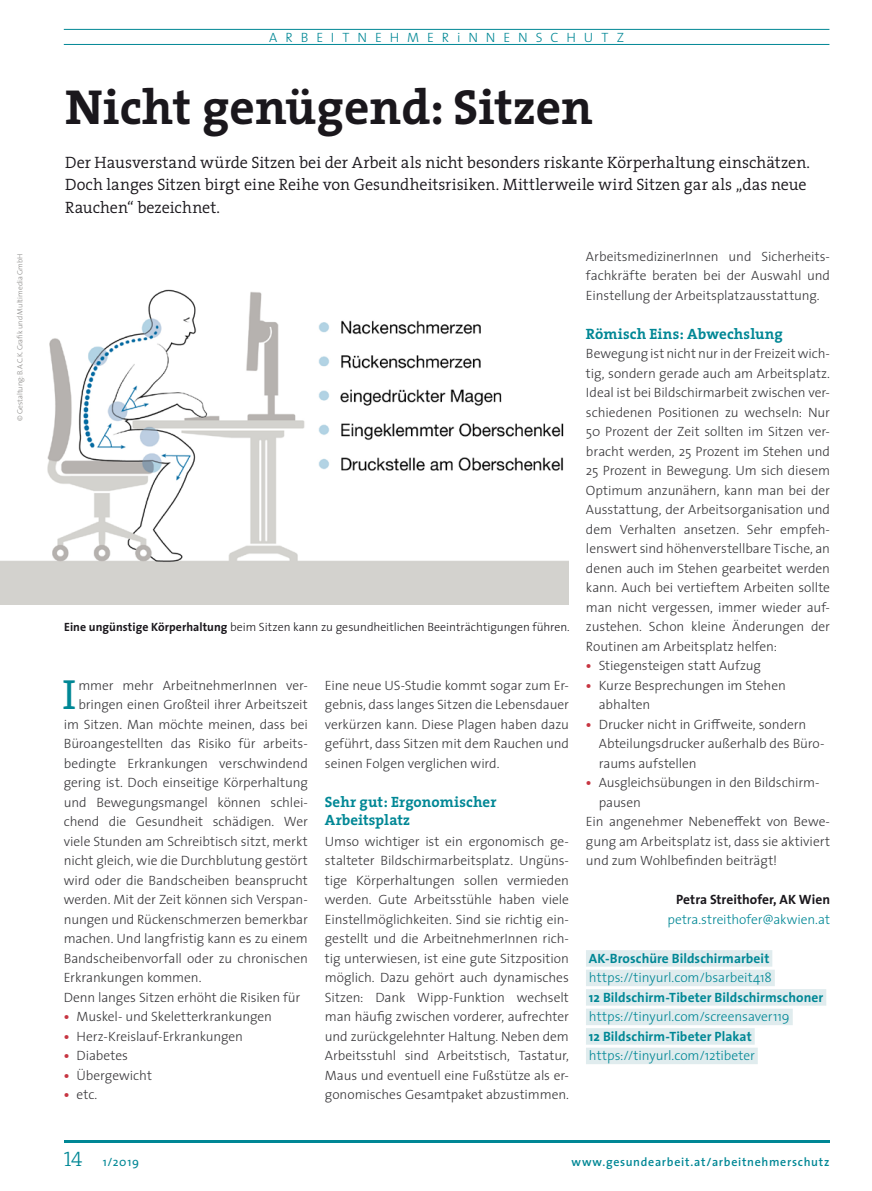
<style>
.page{position:relative;width:872px;height:1191px;background:#fff}
.page>*{position:absolute;margin:0;border:0;box-sizing:border-box;transform-origin:0 0}
.t1{font:700 49.5px "The Serif";color:#1a171c}
.t2{font:42.45px "The Serif";color:#008795}
.t3{font:300 16.5px/22.5px "The Serif";color:#1a171c}
.t4{font:700 15px/18px "The Serif";letter-spacing:.005em;color:#008795}
.t5{font:300 13.5px/19.5px "The Sans";letter-spacing:-.005em;color:#38373a;text-align:justify}
.t6{font:300 13.5px "The Sans";color:#008795}
.t7{font:700 13.5px "The Sans";letter-spacing:.005em;color:#008795}
.t8{font:300 13.5px "The Sans";letter-spacing:.59em;color:#008795}
.t9{font:700 13.5px "The Sans";color:#1a171c}
.t10{font:300 12px "The Sans";letter-spacing:-.005em;color:#1a171c}
.t11{font:600 12px "The Sans";letter-spacing:.06em;color:#008795}
.t12{font:12px "The Sans";color:#008795}
.t13{font:300 7.5px "The Sans";color:#888785}
.s1{font-weight:700}
.s2{font-weight:700;color:#c73642}
.s3{font-family:"The Serif Light Caps";font-size:21px}
</style>
<div class="page">
<hr style="left:64px;top:1140px;width:765px;height:2px;background:#008795">
<hr style="left:64px;top:29px;width:765px;height:1px;background:#008795">
<hr style="left:64px;top:44px;width:765px;height:1px;background:#008795">
<div style="left:586px;top:950px;width:186px;height:16px;background:#e0ecee"></div>
<div style="left:586px;top:969px;width:189px;height:17px;background:#e0ecee"></div>
<div style="left:586px;top:989px;width:240px;height:16px;background:#e0ecee"></div>
<div style="left:586px;top:1008px;width:206px;height:17px;background:#e0ecee"></div>
<div style="left:586px;top:1028px;width:168px;height:16px;background:#e0ecee"></div>
<div style="left:586px;top:1047px;width:171px;height:17px;background:#e0ecee"></div>
<img style="left:0;top:289px;width:569px;height:315px">
<p class="t13" style="left:14px;top:421px;width:169px;rotate:-90deg">© Gestaltung: B.A.C.K. Grafik und Multimedia GmbH</p>
<p class="t8" style="left:269px;top:26px;width:356px">ARBEITNEHMERiNNENSCHUTZ</p>
<h1 class="t1" style="left:65px;top:66px;width:529px">Nicht genügend: Sitzen</h1>
<p class="t3" style="left:65px;top:150px;width:746px">Der Hausverstand würde Sitzen bei der Arbeit als nicht besonders riskante Körperhaltung einschätzen.<br>Doch langes Sitzen birgt eine Reihe von Gesundheitsrisiken. Mittlerweile wird Sitzen gar als „das neue<br>Rauchen“ bezeichnet.</p>
<p class="t10" style="left:64px;top:617px;width:507px"><span class="s1">Eine ungünstige Körperhaltung</span> beim Sitzen kann zu gesundheitlichen Beeinträchtigungen führen.</p>
<h2 class="t2" style="left:63px;top:659px;width:15px">I</h2>
<p class="t5" style="left:78px;top:675px;width:231px">mmer mehr ArbeitnehmerInnen ver-</p>
<p class="t5" style="left:78px;top:694px;width:231px">bringen einen Großteil ihrer Arbeitszeit</p>
<p class="t5" style="left:64px;top:714px;width:246px">im Sitzen. Man möchte meinen, dass bei</p>
<p class="t5" style="left:64px;top:733px;width:245px">Büroangestellten das Risiko für arbeits-</p>
<p class="t5" style="left:64px;top:753px;width:245px">bedingte Erkrankungen verschwindend</p>
<p class="t5" style="left:64px;top:772px;width:245px">gering ist. Doch einseitige Körperhaltung</p>
<p class="t5" style="left:64px;top:792px;width:245px">und Bewegungsmangel können schlei-</p>
<p class="t5" style="left:64px;top:811px;width:245px">chend die Gesundheit schädigen. Wer</p>
<p class="t5" style="left:64px;top:831px;width:246px">viele Stunden am Schreibtisch sitzt, merkt</p>
<p class="t5" style="left:64px;top:850px;width:245px">nicht gleich, wie die Durchblutung gestört</p>
<p class="t5" style="left:64px;top:870px;width:245px">wird oder die Bandscheiben beansprucht</p>
<p class="t5" style="left:64px;top:889px;width:245px">werden. Mit der Zeit können sich Verspan-</p>
<p class="t5" style="left:64px;top:909px;width:245px">nungen und Rückenschmerzen bemerkbar</p>
<p class="t5" style="left:64px;top:928px;width:245px">machen. Und langfristig kann es zu einem</p>
<p class="t5" style="left:64px;top:948px;width:245px">Bandscheibenvorfall oder zu chronischen</p>
<p class="t5" style="left:64px;top:967px;width:139px">Erkrankungen kommen.</p>
<p class="t5" style="left:64px;top:987px;width:238px">Denn langes Sitzen erhöht die Risiken für</p>
<p class="t5" style="left:64px;top:1006px;width:210px"><span class="s2">•</span> Muskel- und Skeletterkrankungen</p>
<p class="t5" style="left:64px;top:1026px;width:181px"><span class="s2">•</span> Herz-Kreislauf-Erkrankungen</p>
<p class="t5" style="left:64px;top:1045px;width:66px"><span class="s2">•</span> Diabetes</p>
<p class="t5" style="left:64px;top:1065px;width:90px"><span class="s2">•</span> Übergewicht</p>
<p class="t5" style="left:64px;top:1084px;width:35px"><span class="s2">•</span> etc.</p>
<p class="t5" style="left:325px;top:675px;width:246px">Eine neue US-Studie kommt sogar zum Er&shy;gebnis, dass langes Sitzen die Lebensdauer verkürzen kann. Diese Plagen haben dazu geführt, dass Sitzen mit dem Rauchen und seinen Folgen verglichen wird.</p>
<p class="t4" style="left:325px;top:792px;width:173px">Sehr gut: Ergonomischer<br>Arbeitsplatz</p>
<p class="t5" style="left:325px;top:831px;width:245px">Umso wichtiger ist ein ergonomisch ge&shy;stalteter Bildschirmarbeitsplatz. Ungüns&shy;tige Körperhaltungen sollen vermieden werden. Gute Arbeitsstühle haben viele Einstellmöglichkeiten. Sind sie richtig ein&shy;gestellt und die ArbeitnehmerInnen rich&shy;tig unterwiesen, ist eine gute Sitzposition möglich. Dazu gehört auch dynamisches Sitzen: Dank Wipp-Funktion wechselt man häufig zwischen vorderer, aufrechter und zurückgelehnter Haltung. Neben dem Arbeitsstuhl sind Arbeitstisch, Tastatur, Maus und eventuell eine Fußstütze als er&shy;gonomisches Gesamtpaket abzustimmen.</p>
<p class="t5" style="left:586px;top:246px;width:245px">ArbeitsmedizinerInnen und Sicherheits&shy;fachkräfte beraten bei der Auswahl und Einstellung der Arbeitsplatzausstattung.</p>
<p class="t4" style="left:586px;top:324px;width:198px">Römisch Eins: Abwechslung</p>
<p class="t5" style="left:586px;top:343px;width:246px">Bewegung ist nicht nur in der Freizeit wich&shy;tig, sondern gerade auch am Arbeitsplatz.<br>Ideal ist bei Bildschirmarbeit zwischen ver&shy;schiedenen Positionen zu wechseln: Nur 50 Prozent der Zeit sollten im Sitzen ver&shy;bracht werden, 25 Prozent im Stehen und 25 Prozent in Bewegung. Um sich diesem Optimum anzunähern, kann man bei der Ausstattung, der Arbeitsorganisation und dem Verhalten ansetzen. Sehr empfeh&shy;lenswert sind höhenverstellbare Tische, an denen auch im Stehen gearbeitet werden kann. Auch bei vertieftem Arbeiten sollte man nicht vergessen, immer wieder auf&shy;zustehen. Schon kleine Änderungen der Routinen am Arbeitsplatz helfen:</p>
<p class="t5" style="left:586px;top:655px;width:177px"><span class="s2">•</span> Stiegensteigen statt Aufzug</p>
<p class="t5" style="left:599px;top:675px;width:189px;text-indent:-13px"><span class="s2">•</span> Kurze Besprechungen im Stehen abhalten</p>
<p class="t5" style="left:599px;top:714px;width:227px;text-align:left;text-indent:-13px"><span class="s2">•</span> Drucker nicht in Griffweite, sondern<br>Abteilungsdrucker außerhalb des Büro&shy;raums aufstellen</p>
<p class="t5" style="left:586px;top:772px;width:235px"><span class="s2">•</span> Ausgleichsübungen in den Bildschirm-</p>
<p class="t5" style="left:599px;top:792px;width:44px">pausen</p>
<p class="t5" style="left:586px;top:811px;width:245px">Ein angenehmer Nebeneffekt von Bewe-</p>
<p class="t5" style="left:586px;top:831px;width:245px">gung am Arbeitsplatz ist, dass sie aktiviert</p>
<p class="t5" style="left:586px;top:850px;width:193px">und zum Wohlbefinden beiträgt!</p>
<p class="t9" style="left:676px;top:888px;width:155px">Petra Streithofer, AK Wien</p>
<p class="t6" style="left:667px;top:908px;width:164px">petra.streithofer@akwien.at</p>
<p class="t7" style="left:589px;top:947px;width:182px">AK-Broschüre Bildschirmarbeit</p>
<p class="t6" style="left:589px;top:966px;width:184px">https://tinyurl.com/bsarbeit418</p>
<p class="t7" style="left:589px;top:985px;width:236px">12 Bildschirm-Tibeter Bildschirmschoner</p>
<p class="t6" style="left:589px;top:1005px;width:202px">https://tinyurl.com/screensaver119</p>
<p class="t7" style="left:589px;top:1024px;width:164px">12 Bildschirm-Tibeter Plakat</p>
<p class="t6" style="left:589px;top:1044px;width:167px">https://tinyurl.com/12tibeter</p>
<p class="t12" style="left:64px;top:1151px;width:77px"><span class="s3">14</span> 1/2019</p>
<p class="t11" style="left:571px;top:1151px;width:259px">www.gesundearbeit.at/arbeitnehmerschutz</p>
</div>
